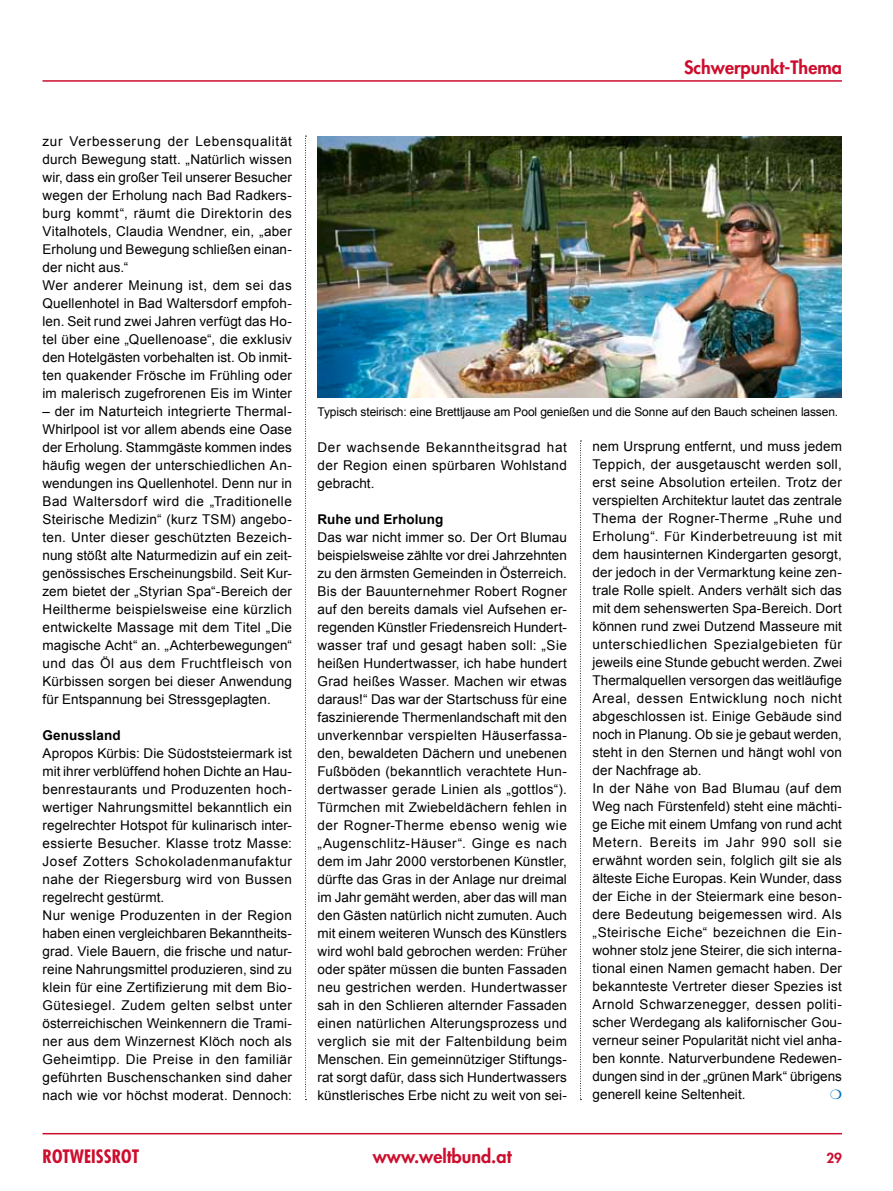
<style>
.page{position:relative;width:893px;height:1191px;background:#fff}
.page>*{position:absolute;margin:0;border:0;box-sizing:border-box;transform-origin:0 0}
.t1{font:800 18px "Futura Std";color:#cd0d2d}
.t2{font:700 condensed 18px "Futura Std";color:#cd0d2d}
.t3{font:13.5px/18px "Arial";letter-spacing:.015em;color:#000}
.t4{font:700 13.5px "Arial";letter-spacing:.005em;color:#000}
.t5{font:800 13.5px "Futura Std";color:#cd0d2d}
.t6{font:12px "Arial";letter-spacing:-.01em;color:#000}
</style>
<div class="page">
<hr style="left:43px;top:80px;width:799px;height:2px;background:#cd0d2d">
<hr style="left:43px;top:1133px;width:799px;height:1px;background:#cd0d2d">
<svg style="left:305px;top:136px;width:1px;height:964px"></svg>
<svg style="left:580px;top:440px;width:1px;height:660px"></svg>
<img style="left:317px;top:136px;width:525px;height:262px">
<p class="t3" style="left:43px;top:132px;width:251px">zur Verbesserung der Lebensqualität durch Bewegung statt. „Natürlich wissen wir, dass ein großer Teil unserer Besucher wegen der Erholung nach Bad Radkers&shy;burg kommt“, räumt die Direktorin des Vitalhotels, Claudia Wendner, ein, „aber Erholung und Bewegung schließen einan&shy;der nicht aus.“<br>Wer anderer Meinung ist, dem sei das Quellenhotel in Bad Waltersdorf empfoh&shy;len. Seit rund zwei Jahren verfügt das Ho&shy;tel über eine „Quellenoase“, die exklusiv den Hotelgästen vorbehalten ist. Ob inmit&shy;ten quakender Frösche im Frühling oder im malerisch zugefrorenen Eis im Winter</p>
<p class="t3" style="left:43px;top:402px;width:251px;text-align:justify">– der im Naturteich integrierte Thermal-Whirlpool ist vor allem abends eine Oase der Erholung. Stammgäste kommen indes häufig wegen der unterschiedlichen An&shy;wendungen ins Quellenhotel. Denn nur in Bad Waltersdorf wird die „Traditionelle Steirische Medizin“ (kurz TSM) angebo&shy;ten. Unter dieser geschützten Bezeich&shy;nung stößt alte Naturmedizin auf ein zeit&shy;genössisches Erscheinungsbild. Seit Kur&shy;zem bietet der „Styrian Spa“-Bereich der Heiltherme beispielsweise eine kürzlich entwickelte Massage mit dem Titel „Die magische Acht“ an. „Achterbewegungen“ und das Öl aus dem Fruchtfleisch von Kürbissen sorgen bei dieser Anwendung für Entspannung bei Stressgeplagten.</p>
<p class="t4" style="left:43px;top:726px;width:80px">Genussland</p>
<p class="t3" style="left:43px;top:744px;width:251px">Apropos Kürbis: Die Südoststeiermark ist mit ihrer verblüffend hohen Dichte an Hau&shy;benrestaurants und Produzenten hoch&shy;wertiger Nahrungsmittel bekanntlich ein regelrechter Hotspot für kulinarisch inter&shy;essierte Besucher. Klasse trotz Masse:<br>Josef Zotters Schokoladenmanufaktur nahe der Riegersburg wird von Bussen regelrecht gestürmt.<br>Nur wenige Produzenten in der Region haben einen vergleichbaren Bekanntheits&shy;grad. Viele Bauern, die frische und natur&shy;reine Nahrungsmittel produzieren, sind zu klein für eine Zertifizierung mit dem Bio-Gütesiegel. Zudem gelten selbst unter österreichischen Weinkennern die Trami&shy;ner aus dem Winzernest Klöch noch als Geheimtipp. Die Preise in den familiär geführten Buschenschanken sind daher nach wie vor höchst moderat. Dennoch:</p>
<h1 class="t1" style="left:684px;top:56px;width:159px">Schwerpunkt-Thema</h1>
<p class="t6" style="left:317px;top:403px;width:522px">Typisch steirisch: eine Brettljause am Pool genießen und die Sonne auf den Bauch scheinen lassen.</p>
<p class="t3" style="left:317px;top:438px;width:251px;text-align:justify">Der wachsende Bekanntheitsgrad hat der Region einen spürbaren Wohlstand gebracht.</p>
<p class="t4" style="left:317px;top:510px;width:127px">Ruhe und Erholung</p>
<p class="t3" style="left:317px;top:528px;width:251px;text-align:justify">Das war nicht immer so. Der Ort Blumau beispielsweise zählte vor drei Jahrzehnten zu den ärmsten Gemeinden in Österreich.<br>Bis der Bauunternehmer Robert Rogner auf den bereits damals viel Aufsehen er&shy;regenden Künstler Friedensreich Hundert&shy;wasser traf und gesagt haben soll: „Sie heißen Hundertwasser, ich habe hundert Grad heißes Wasser. Machen wir etwas daraus!“ Das war der Startschuss für eine faszinierende Thermenlandschaft mit den unverkennbar verspielten Häuserfassa&shy;den, bewaldeten Dächern und unebenen Fußböden (bekanntlich verachtete Hun&shy;dertwasser gerade Linien als „gottlos“).<br>Türmchen mit Zwiebeldächern fehlen in der Rogner-Therme ebenso wenig wie „Augenschlitz-Häuser“. Ginge es nach dem im Jahr 2000 verstorbenen Künstler, dürfte das Gras in der Anlage nur dreimal im Jahr gemäht werden, aber das will man den Gästen natürlich nicht zumuten. Auch mit einem weiteren Wunsch des Künstlers wird wohl bald gebrochen werden: Früher oder später müssen die bunten Fassaden neu gestrichen werden. Hundertwasser sah in den Schlieren alternder Fassaden einen natürlichen Alterungsprozess und verglich sie mit der Faltenbildung beim Menschen. Ein gemeinnütziger Stiftungs&shy;rat sorgt dafür, dass sich Hundertwassers künstlerisches Erbe nicht zu weit von sei-</p>
<p class="t3" style="left:592px;top:438px;width:251px">nem Ursprung entfernt, und muss jedem Teppich, der ausgetauscht werden soll, erst seine Absolution erteilen. Trotz der verspielten Architektur lautet das zentrale Thema der Rogner-Therme „Ruhe und Erholung“. Für Kinderbetreuung ist mit dem hausinternen Kindergarten gesorgt, der jedoch in der Vermarktung keine zen&shy;trale Rolle spielt. Anders verhält sich das mit dem sehenswerten Spa-Bereich. Dort können rund zwei Dutzend Masseure mit unterschiedlichen Spezialgebieten für jeweils eine Stunde gebucht werden. Zwei Thermalquellen versorgen das weitläufige Areal, dessen Entwicklung noch nicht abgeschlossen ist. Einige Gebäude sind noch in Planung. Ob sie je gebaut werden, steht in den Sternen und hängt wohl von der Nachfrage ab.<br>In der Nähe von Bad Blumau (auf dem Weg nach Fürstenfeld) steht eine mächti&shy;ge Eiche mit einem Umfang von rund acht Metern. Bereits im Jahr 990 soll sie erwähnt worden sein, folglich gilt sie als älteste Eiche Europas. Kein Wunder, dass der Eiche in der Steiermark eine beson&shy;dere Bedeutung beigemessen wird. Als „Steirische Eiche“ bezeichnen die Ein&shy;wohner stolz jene Steirer, die sich interna&shy;tional einen Namen gemacht haben. Der bekannteste Vertreter dieser Spezies ist Arnold Schwarzenegger, dessen politi&shy;scher Werdegang als kalifornischer Gou&shy;verneur seiner Popularität nicht viel anha&shy;ben konnte. Naturverbundene Redewen&shy;dungen sind in der „grünen Mark“ übrigens generell keine Seltenheit.</p>
<h1 class="t2" style="left:43px;top:1145px;width:98px">ROTWEISSROT</h1>
<h1 class="t1" style="left:373px;top:1145px;width:140px">www.weltbund.at</h1>
<p class="t5" style="left:826px;top:1149px;width:17px">29</p>
</div>
